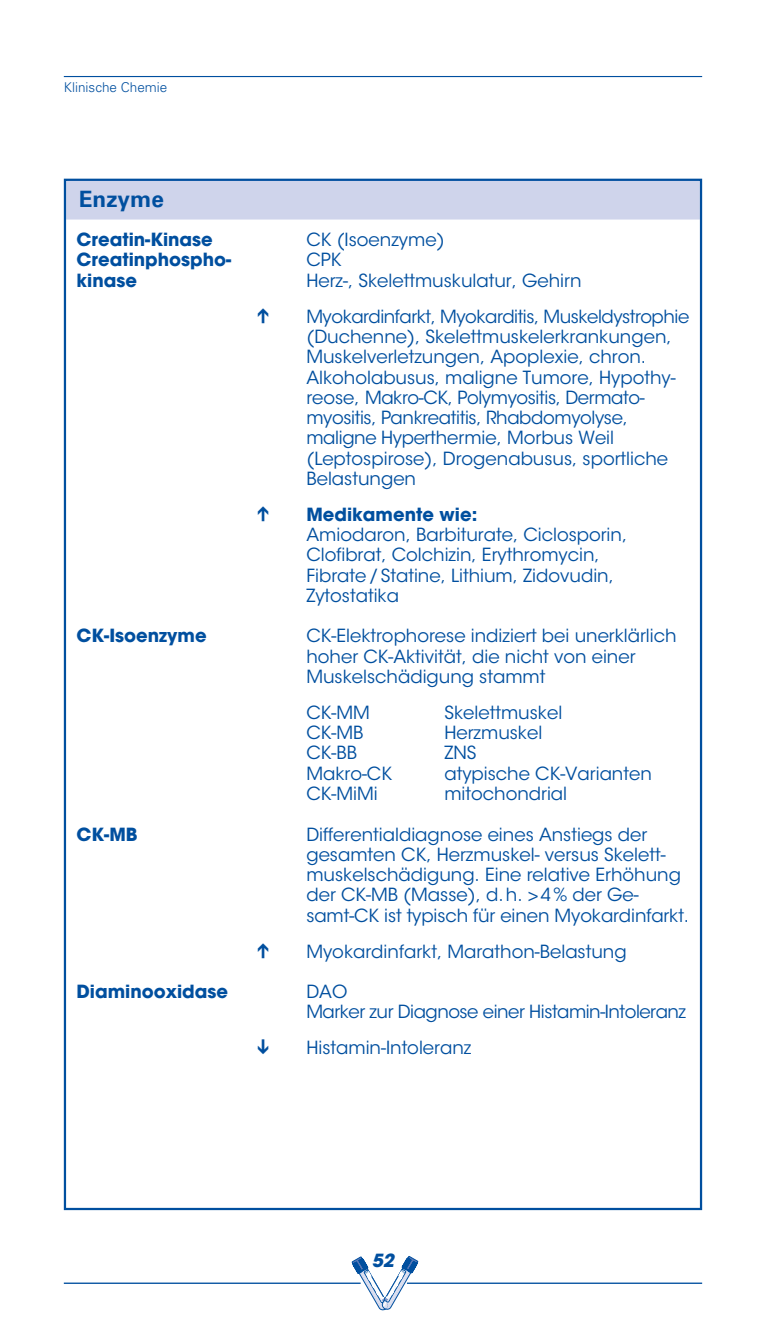
<style>
.page{position:relative;width:766px;height:1340px;background:#fff}
.page>*{position:absolute;margin:0;border:0;box-sizing:border-box;transform-origin:0 0}
.t1{font:700 22.5px "Univers LT Std";color:#004f9f}
.t2{font:18px/20.2px "ITC Avant Garde Std";color:#004f9f}
.t3{font:18px/36px "ITC Avant Garde Std";letter-spacing:-.025em;color:#004f9f}
.t4{font:700 18px "ITC Avant Garde Std";color:#004f9f}
.t5{font:italic 700 18px "Avant Garde";color:#004f9f}
.t6{font:300 13.5px "Univers LT Std";color:#004f9f}
</style>
<div class="page">
<hr style="left:64px;top:76px;width:638px;height:1px;background:#004f9f">
<div style="left:66px;top:179px;width:633px;height:40px;background:#cfd4eb"></div>
<hr style="left:64px;top:1282px;width:296px;height:1px;background:#004f9f">
<hr style="left:407px;top:1282px;width:295px;height:1px;background:#004f9f">
<svg style="left:352px;top:1256px;width:66px;height:54px"></svg>
<p class="t6" style="left:64px;top:80px;width:105px">Klinische Chemie</p>
<p class="t1" style="left:79px;top:186px;width:87px">Enzyme</p>
<p class="t4" style="left:77px;top:228px;width:138px">Creatin-Kinase</p>
<p class="t2" style="left:306px;top:230px;width:140px">CK (Isoenzyme)</p>
<p class="t4" style="left:77px;top:248px;width:156px">Creatinphospho-</p>
<p class="t2" style="left:306px;top:250px;width:37px">CPK</p>
<p class="t4" style="left:77px;top:268px;width:62px">kinase</p>
<p class="t3" style="left:306px;top:262px;width:384px">Herz-, Skelettmuskulatur, Gehirn<br>Myokardinfarkt, Myokarditis, Muskeldystrophie</p>
<p class="t2" style="left:306px;top:326px;width:370px">(Duchenne), Skelettmuskelerkrankungen, Muskelverletzungen, Apoplexie, chron.<br>Alkoholabusus, maligne Tumore, Hypothy&shy;reose, Makro-CK, Polymyositis, Dermato&shy;myositis, Pankreatitis, Rhabdomyolyse, maligne Hyperthermie, Morbus Weil (Leptospirose), Drogenabusus, sportliche Belastungen</p>
<p class="t4" style="left:306px;top:502px;width:172px">Medikamente wie:</p>
<p class="t2" style="left:306px;top:524px;width:322px">Amiodaron, Barbiturate, Ciclosporin, Clofibrat, Colchizin, Erythromycin, Fibrate/Statine, Lithium, Zidovudin, Zytostatika</p>
<p class="t4" style="left:77px;top:624px;width:131px">CK-Isoenzyme</p>
<p class="t2" style="left:306px;top:626px;width:371px">CK-Elektrophorese indiziert bei unerklärlich hoher CK-Aktivität, die nicht von einer<br>Muskelschädigung stammt</p>
<p class="t2" style="left:306px;top:702px;width:65px">CK-MM</p>
<p class="t2" style="left:444px;top:702px;width:119px">Skelettmuskel</p>
<p class="t2" style="left:306px;top:722px;width:59px">CK-MB</p>
<p class="t2" style="left:444px;top:722px;width:99px">Herzmuskel</p>
<p class="t2" style="left:306px;top:743px;width:52px">CK-BB</p>
<p class="t2" style="left:444px;top:743px;width:34px">ZNS</p>
<p class="t2" style="left:306px;top:763px;width:87px">Makro-CK</p>
<p class="t2" style="left:444px;top:763px;width:209px">atypische CK-Varianten</p>
<p class="t2" style="left:306px;top:783px;width:73px">CK-MiMi</p>
<p class="t2" style="left:444px;top:783px;width:124px">mitochondrial</p>
<p class="t4" style="left:77px;top:822px;width:62px">CK-MB</p>
<p class="t2" style="left:306px;top:824px;width:384px">Differentialdiagnose eines Anstiegs der gesamten CK, Herzmuskel- versus Skelett&shy;muskelschädigung. Eine relative Erhöhung der CK-MB (Masse), d.h. &gt;4% der Ge&shy;samt-CK ist typisch für einen Myokardinfarkt.</p>
<p class="t2" style="left:306px;top:941px;width:322px">Myokardinfarkt, Marathon-Belastung</p>
<p class="t4" style="left:77px;top:979px;width:153px">Diaminooxidase</p>
<p class="t3" style="left:306px;top:981px;width:381px;line-height:20.2px">DAO<br>Marker zur Diagnose einer Histamin-Intoleranz</p>
<p class="t2" style="left:306px;top:1037px;width:166px">Histamin-Intoleranz</p>
<p class="t5" style="left:372px;top:1249px;width:24px">52</p>
</div>
